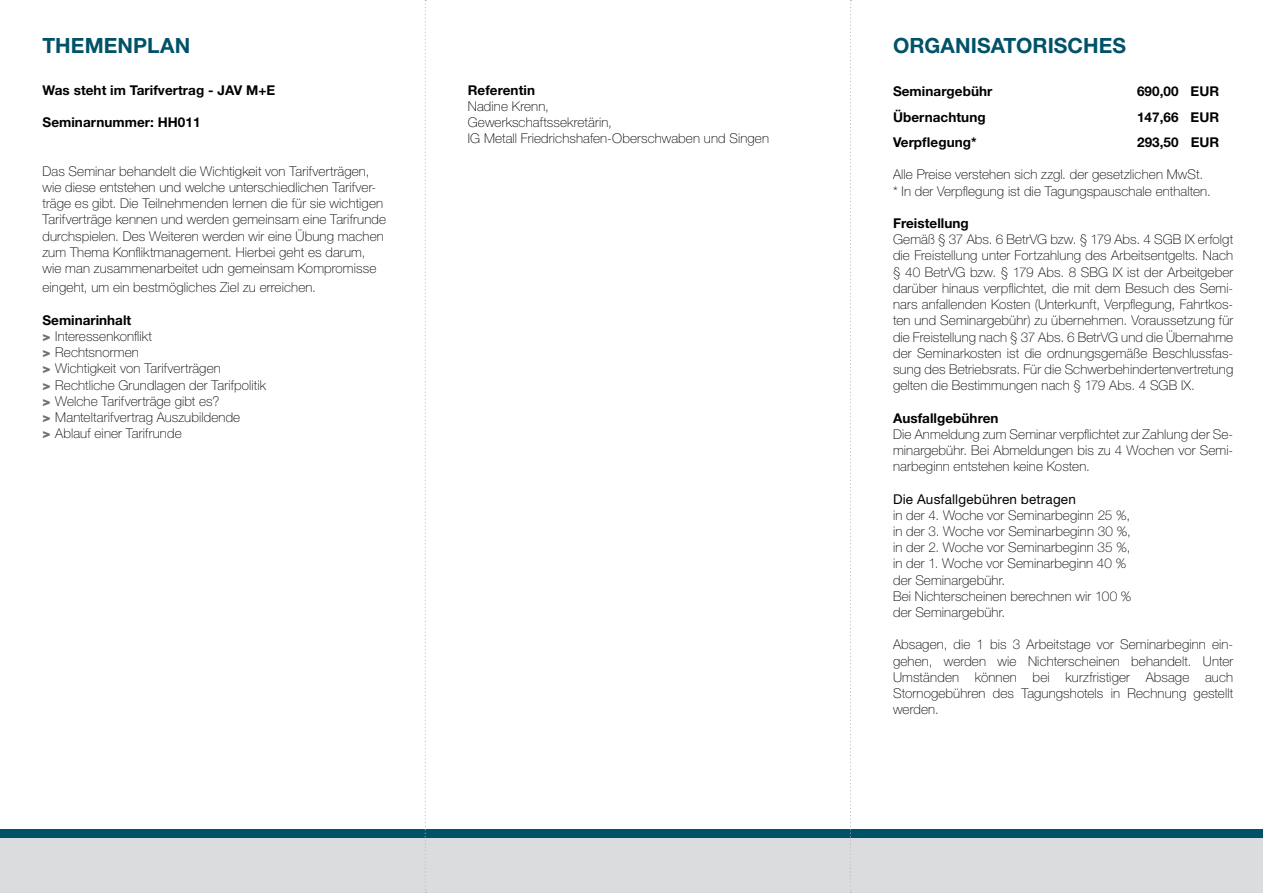
<style>
.page{position:relative;width:1263px;height:893px;background:#fff}
.page>*{position:absolute;margin:0;border:0;box-sizing:border-box;transform-origin:0 0}
.t1{font:700 21px "Helvetica Neue LT Std";letter-spacing:.005em;color:#005269}
.t2{font:100 13.5px/16.2px "Helvetica Neue LT Std";letter-spacing:.01em;color:#000}
.t3{font:700 13.5px "Helvetica Neue LT Std";letter-spacing:.005em;color:#000}
.t4{font:13.5px "Helvetica Neue LT Std";letter-spacing:.015em;color:#000}
.s1{font-weight:700}
.s2{font-weight:900;color:#707172}
</style>
<div class="page">
<div style="left:0;top:831px;width:1263px;height:62px;background:#dadcdd"></div>
<div style="left:0;top:829px;width:1263px;height:9px;background:#005269"></div>
<svg style="left:425px;top:0;width:1px;height:893px"></svg>
<svg style="left:850px;top:0;width:1px;height:893px"></svg>
<h1 class="t1" style="left:43px;top:33px;width:149px">THEMENPLAN</h1>
<h1 class="t1" style="left:893px;top:33px;width:235px">ORGANISATORISCHES</h1>
<p class="t3" style="left:43px;top:82px;width:234px">Was steht im Tarifvertrag - JAV M+E</p>
<p class="t3" style="left:43px;top:114px;width:160px">Seminarnummer: HH011</p>
<p class="t2" style="left:43px;top:163px;width:345px">Das Seminar behandelt die Wichtigkeit von Tarifverträgen, wie diese entstehen und welche unterschiedlichen Tarifver&shy;träge es gibt. Die Teilnehmenden lernen die für sie wichtigen Tarifverträge kennen und werden gemeinsam eine Tarifrunde durchspielen. Des Weiteren werden wir eine Übung machen zum Thema Konfliktmanagement. Hierbei geht es darum, wie man zusammenarbeitet udn gemeinsam Kompromisse</p>
<p class="t2" style="left:43px;top:279px;width:275px">eingeht, um ein bestmögliches Ziel zu erreichen.</p>
<p class="t2" style="left:43px;top:312px;width:225px"><span class="s1">Seminarinhalt<br></span><span class="s2">&gt;</span> Interessenkonflikt<br><span class="s2">&gt;</span> Rechtsnormen<br><span class="s2">&gt;</span> Wichtigkeit von Tarifverträgen<br><span class="s2">&gt;</span> Rechtliche Grundlagen der Tarifpolitik <span class="s2">&gt;</span> Welche Tarifverträge gibt es?<br><span class="s2">&gt;</span> Manteltarifvertrag Auszubildende<br><span class="s2">&gt;</span> Ablauf einer Tarifrunde</p>
<p class="t3" style="left:468px;top:82px;width:69px">Referentin</p>
<p class="t2" style="left:468px;top:98px;width:303px">Nadine Krenn,<br>Gewerkschaftssekretärin,<br>IG Metall Friedrichshafen-Oberschwaben und Singen</p>
<p class="t3" style="left:893px;top:83px;width:101px">Seminargebühr</p>
<p class="t3" style="left:1137px;top:83px;width:84px">690,00 EUR</p>
<p class="t3" style="left:893px;top:108px;width:94px">Übernachtung</p>
<p class="t3" style="left:1137px;top:108px;width:84px">147,66 EUR</p>
<p class="t3" style="left:893px;top:134px;width:85px">Verpflegung*</p>
<p class="t3" style="left:1137px;top:134px;width:84px">293,50 EUR</p>
<p class="t2" style="left:893px;top:167px;width:319px">Alle Preise verstehen sich zzgl. der gesetzlichen MwSt. * In der Verpflegung ist die Tagungspauschale enthalten.</p>
<p class="t3" style="left:893px;top:215px;width:77px">Freistellung</p>
<p class="t2" style="left:893px;top:231px;width:342px;text-align:justify">Gemäß § 37 Abs. 6 BetrVG bzw. § 179 Abs. 4 SGB IX erfolgt die Freistellung unter Fortzahlung des Arbeitsentgelts. Nach § 40 BetrVG bzw. § 179 Abs. 8 SBG IX ist der Arbeitgeber darüber hinaus verpflichtet, die mit dem Besuch des Semi&shy;nars anfallenden Kosten (Unterkunft, Verpflegung, Fahrtkos&shy;ten und Seminargebühr) zu übernehmen. Voraussetzung für die Freistellung nach § 37 Abs. 6 BetrVG und die Übernahme der Seminarkosten ist die ordnungsgemäße Beschlussfas&shy;sung des Betriebsrats. Für die Schwerbehindertenvertretung gelten die Bestimmungen nach § 179 Abs. 4 SGB IX.</p>
<p class="t3" style="left:893px;top:409px;width:107px">Ausfallgebühren</p>
<p class="t2" style="left:893px;top:426px;width:342px;text-align:justify">Die Anmeldung zum Seminar verpflichtet zur Zahlung der Se&shy;minargebühr. Bei Abmeldungen bis zu 4 Wochen vor Semi&shy;narbeginn entstehen keine Kosten.</p>
<p class="t4" style="left:893px;top:491px;width:184px">Die Ausfallgebühren betragen</p>
<p class="t2" style="left:893px;top:507px;width:240px">in der 4. Woche vor Seminarbeginn 25 %, in der 3. Woche vor Seminarbeginn 30 %, in der 2. Woche vor Seminarbeginn 35 %, in der 1. Woche vor Seminarbeginn 40 % der Seminargebühr.<br>Bei Nichterscheinen berechnen wir 100 % der Seminargebühr.</p>
<p class="t2" style="left:893px;top:636px;width:342px;text-align:justify">Absagen, die 1 bis 3 Arbeitstage vor Seminarbeginn ein&shy;gehen, werden wie Nichterscheinen behandelt. Unter Umständen können bei kurzfristiger Absage auch Stornogebühren des Tagungshotels in Rechnung gestellt werden.</p>
</div>
